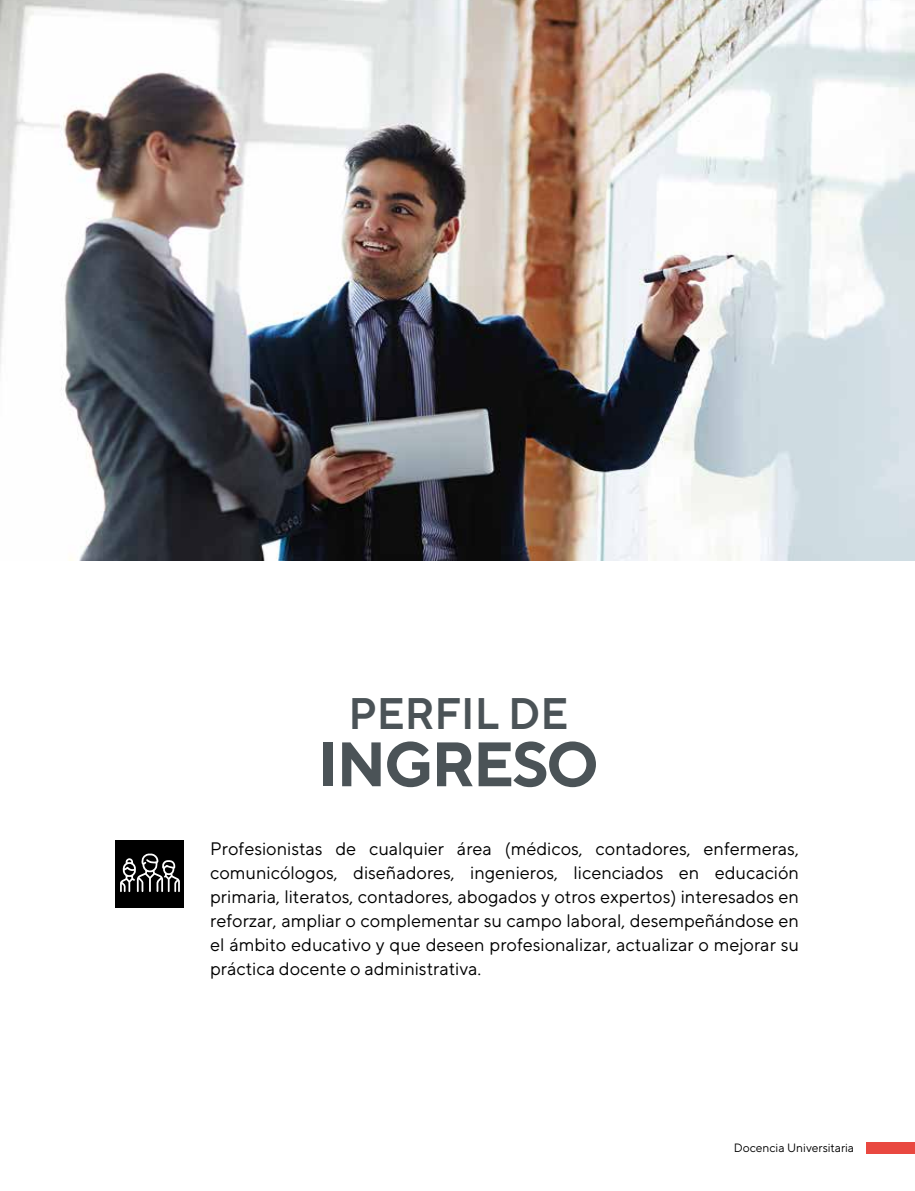
<style>
.page{position:relative;width:915px;height:1191px;background:#fff}
.page>*{position:absolute;margin:0;border:0;box-sizing:border-box;transform-origin:0 0}
.t1{font:700 62.55px "Mail Sans Roman";letter-spacing:-.03em;color:#4b5357}
.t2{font:600 43.95px "Mail Sans Roman";color:#4b5357}
.t3{font:18px/24px "Mail Sans Roman";color:#000;text-align:justify}
.t4{font:12px "Mail Sans Roman";color:#000}
</style>
<div class="page">
<div style="left:866px;top:1142px;width:48px;height:11px;background:#e94840"></div>
<img style="left:0;top:0;width:914px;height:561px">
<div style="left:116px;top:840px;width:68px;height:67px;background:#000"></div>
<svg style="left:120px;top:853px;width:60px;height:39px"></svg>
<h2 class="t2" style="left:348px;top:688px;width:221px">PERFIL DE</h2>
<h1 class="t1" style="left:318px;top:727px;width:282px">INGRESO</h1>
<p class="t3" style="left:210px;top:837px;width:590px">Profesionistas de cualquier área (médicos, contadores, enfermeras, comunicólogos, diseñadores, ingenieros, licenciados en educación primaria, literatos, contadores, abogados y otros expertos) interesados en reforzar, ampliar o complementar su campo laboral, desempeñándose en el ámbito educativo y que deseen profesionalizar, actualizar o mejorar su práctica docente o administrativa.</p>
<p class="t4" style="left:733px;top:1140px;width:122px">Docencia Universitaria</p>
</div>
